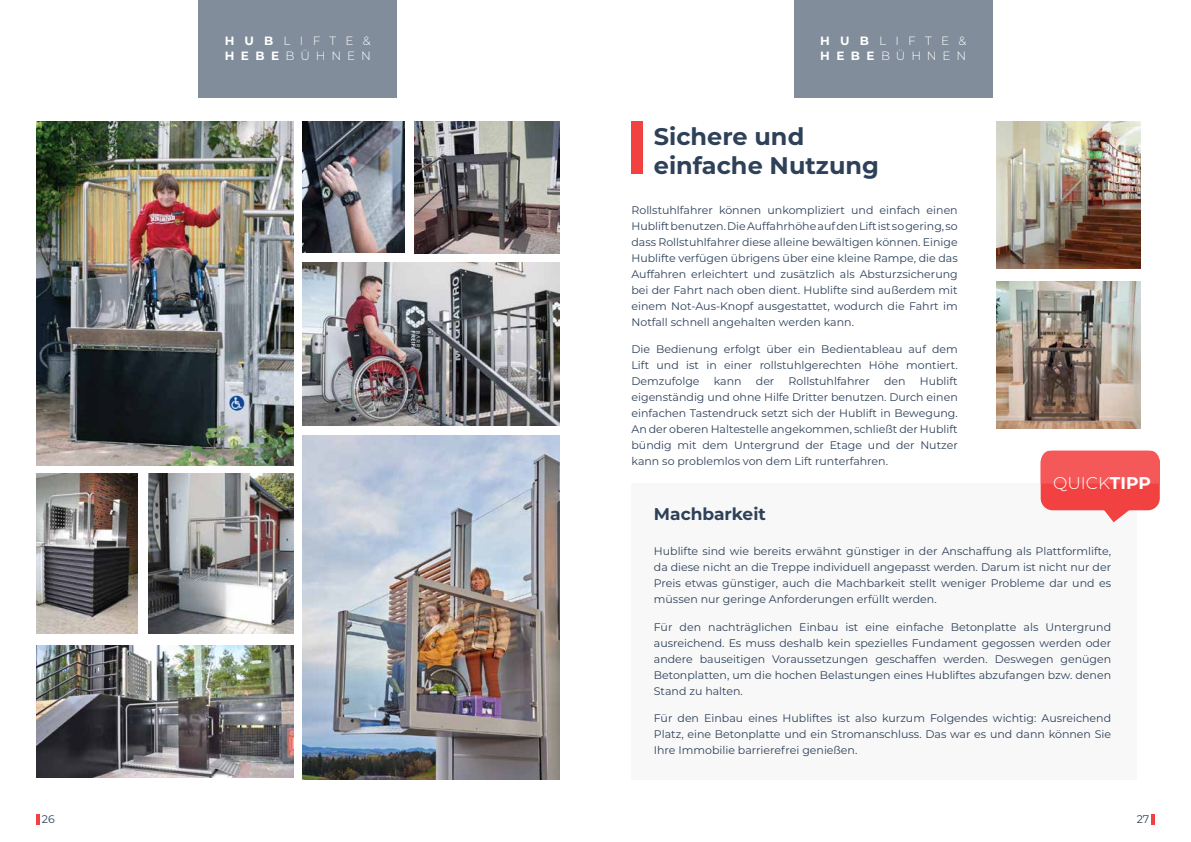
<style>
.page{position:relative;width:1191px;height:842px;background:#fff}
.page>*{position:absolute;margin:0;border:0;box-sizing:border-box;transform-origin:0 0}
.t1{font:700 24px/28.8px "Montserrat";color:#2e4159}
.t2{font:700 17px "Montserrat";color:#2e4159}
.t3{font:300 17px "Montserrat";color:#fff}
.t4{font:300 12px/14.4px "Montserrat";letter-spacing:.49em;color:#fff}
.t5{font:11px/16px "Montserrat";color:#2e4159;text-align:justify}
.s1{font-weight:700}
</style>
<div class="page">
<hr style="left:1151px;top:814px;width:4px;height:11px;background:#f24141">
<svg style="left:36px;top:814px;width:3px;height:11px"></svg>
<div style="left:198px;top:0;width:199px;height:97px;background:#818d9b"></div>
<div style="left:794px;top:0;width:198px;height:97px;background:#818d9b"></div>
<img style="left:36px;top:122px;width:257px;height:343px">
<img style="left:302px;top:436px;width:257px;height:343px">
<img style="left:302px;top:262px;width:257px;height:163px">
<img style="left:302px;top:122px;width:102px;height:131px">
<img style="left:414px;top:122px;width:145px;height:131px">
<img style="left:36px;top:645px;width:257px;height:132px">
<img style="left:36px;top:473px;width:102px;height:160px">
<img style="left:148px;top:474px;width:145px;height:160px">
<div style="left:631px;top:483px;width:506px;height:296px;background:#f8f8f8"></div>
<svg style="left:1040px;top:451px;width:119px;height:71px;background:#f46969"></svg>
<div style="left:631px;top:122px;width:11px;height:52px;background:#f24141"></div>
<img style="left:996px;top:282px;width:144px;height:146px">
<img style="left:996px;top:122px;width:144px;height:147px">
<p class="t4" style="left:225px;top:34px;width:147px"><span class="s1">HUB</span>LIFTE&amp;<br><span class="s1">HEBE</span>BÜHNEN</p>
<p class="t4" style="left:820px;top:34px;width:147px"><span class="s1">HUB</span>LIFTE&amp;<br><span class="s1">HEBE</span>BÜHNEN</p>
<h1 class="t1" style="left:654px;top:122px;width:227px">Sichere und einfache Nutzung</h1>
<p class="t5" style="left:631px;top:202px;width:328px">Rollstuhlfahrer können unkompliziert und einfach einen Hublift benutzen. Die Auffahrhöhe auf den Lift ist so gering, so dass Rollstuhlfahrer diese alleine bewältigen können. Einige Hublifte verfügen übrigens über eine kleine Rampe, die das Auffahren erleichtert und zusätzlich als Absturzsicherung bei der Fahrt nach oben dient. Hublifte sind außerdem mit einem Not-Aus-Knopf ausgestattet, wodurch die Fahrt im Notfall schnell angehalten werden kann.</p>
<p class="t5" style="left:631px;top:341px;width:328px">Die Bedienung erfolgt über ein Bedientableau auf dem Lift und ist in einer rollstuhlgerechten Höhe montiert.<br>Demzufolge</p>
<p class="t5" style="left:631px;top:373px;width:328px;text-indent:288px">Hublift eigenständig und ohne Hilfe Dritter benutzen. Durch einen einfachen Tastendruck setzt sich der Hublift in Bewegung.<br>An der oberen Haltestelle angekommen, schließt der Hublift bündig mit dem Untergrund der Etage und der Nutzer kann so problemlos von dem Lift runterfahren.</p>
<p class="t5" style="left:714px;top:373px;width:29px">kann</p>
<p class="t5" style="left:756px;top:373px;width:20px">der</p>
<p class="t5" style="left:788px;top:373px;width:83px">Rollstuhlfahrer</p>
<p class="t5" style="left:884px;top:373px;width:23px">den</p>
<h2 class="t3" style="left:1053px;top:474px;width:99px">QUICK<span class="s1">TIPP</span></h2>
<h2 class="t2" style="left:654px;top:504px;width:113px">Machbarkeit</h2>
<p class="t5" style="left:654px;top:544px;width:459px">Hublifte sind wie bereits erwähnt günstiger in der Anschaffung als Plattformlifte, da diese nicht an die Treppe individuell angepasst werden. Darum ist nicht nur der Preis etwas günstiger, auch die Machbarkeit stellt weniger Probleme dar und es müssen nur geringe Anforderungen erfüllt werden.</p>
<p class="t5" style="left:654px;top:619px;width:459px">Für den nachträglichen Einbau ist eine einfache Betonplatte als Untergrund ausreichend. Es muss deshalb kein spezielles Fundament gegossen werden oder andere bauseitigen Voraussetzungen geschaffen werden. Deswegen genügen Betonplatten, um die hochen Belastungen eines Hubliftes abzufangen bzw. denen Stand zu halten.</p>
<p class="t5" style="left:654px;top:710px;width:459px">Für den Einbau eines Hubliftes ist also kurzum Folgendes wichtig: Ausreichend Platz, eine Betonplatte und ein Stromanschluss. Das war es und dann können Sie Ihre Immobilie barrierefrei genießen.</p>
<p class="t5" style="left:42px;top:811px;width:14px">26</p>
<p class="t5" style="left:1136px;top:811px;width:14px">27</p>
</div>
